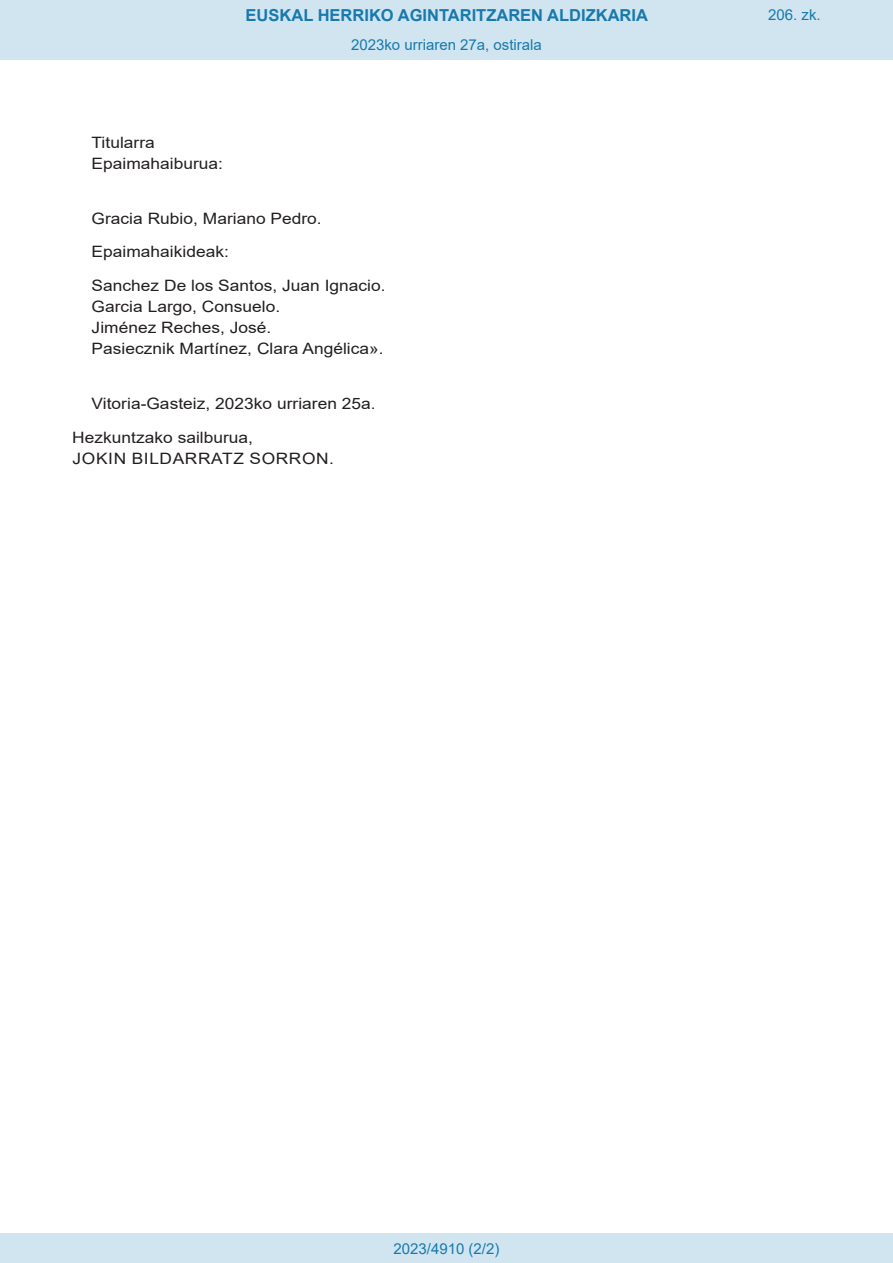
<style>
.page{position:relative;width:893px;height:1263px;background:#fff}
.page>*{position:absolute;margin:0;border:0;box-sizing:border-box;transform-origin:0 0}
.t1{font:700 16.5px "Arial";color:#1879ad}
.BOPVLista{font:15.6px "Arial";color:#231f20;scale:1.11 1}
.BOPVDetalle{font:15.6px "Arial";color:#231f20;scale:1.11 1}
.BOPVFirmaLugFec{font:15.6px "Arial";color:#231f20;scale:1.11 1}
.BOPVFirmaNombre{font:15.6px "Arial";letter-spacing:.035em;color:#231f20;scale:1.11 1}
.BOPVFirmaPuesto{font:15.6px "Arial";color:#231f20;scale:1.11 1}
.Paginacion_Centro{font:15px "Arial";color:#1879ad}
</style>
<div class="page">
<div style="left:0;top:0;width:893px;height:60px;background:#d0e5f0"></div>
<div style="left:0;top:1233px;width:893px;height:30px;background:#d0e5f0"></div>
<p class="t1" style="left:246px;top:3px;width:404px">EUSKAL HERRIKO AGINTARITZAREN ALDIZKARIA</p>
<p class="BOPVLista" style="left:92px;top:132px;width:58px">Titularra</p>
<p class="BOPVLista" style="left:92px;top:153px;width:120px">Epaimahaiburua:</p>
<p class="Paginacion_Centro" style="left:351px;top:35px;width:192px">2023ko urriaren 27a, ostirala</p>
<p class="BOPVDetalle" style="left:92px;top:207px;width:209px">Gracia Rubio, Mariano Pedro.</p>
<p class="BOPVDetalle" style="left:92px;top:241px;width:125px">Epaimahaikideak:</p>
<p class="BOPVLista" style="left:92px;top:275px;width:266px">Sanchez De los Santos, Juan Ignacio.</p>
<p class="BOPVLista" style="left:92px;top:296px;width:171px">Garcia Largo, Consuelo.</p>
<p class="BOPVLista" style="left:92px;top:317px;width:163px">Jiménez Reches, José.</p>
<p class="BOPVLista" style="left:92px;top:338px;width:265px">Pasiecznik Martínez, Clara Angélica».</p>
<p class="BOPVFirmaLugFec" style="left:92px;top:393px;width:257px">Vitoria-Gasteiz, 2023ko urriaren 25a.</p>
<p class="BOPVFirmaPuesto" style="left:72px;top:426px;width:164px">Hezkuntzako sailburua,</p>
<p class="BOPVFirmaNombre" style="left:73px;top:447px;width:237px">JOKIN BILDARRATZ SORRON.</p>
<p class="Paginacion_Centro" style="left:768px;top:5px;width:54px">206. zk.</p>
<p class="Paginacion_Centro" style="left:393px;top:1238px;width:107px">2023/4910 (2/2)</p>
</div>
